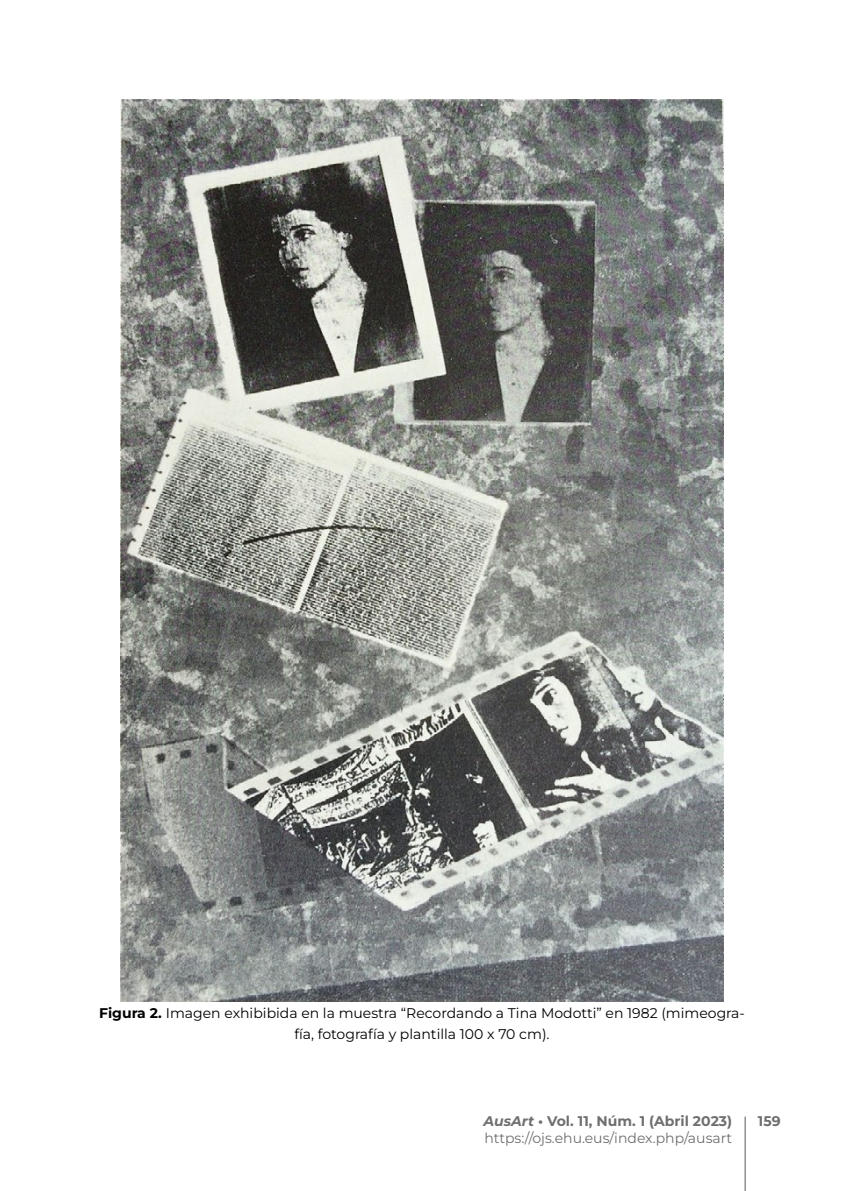
<style>
.page{position:relative;width:844px;height:1191px;background:#fff}
.page>*{position:absolute;margin:0;border:0;box-sizing:border-box;transform-origin:0 0}
.t1{font:14px/21px "Montserrat";color:#000;text-align:center}
.t2{font:14px "Montserrat";color:#706f6f}
.t3{font:700 14px "Montserrat";color:#706f6f}
.s1{font-weight:700}
.s2{font-style:italic}
</style>
<div class="page">
<hr style="left:744px;top:1116px;width:1px;height:75px;background:#575756">
<img style="left:121px;top:99px;width:602px;height:902px">
<p class="t1" style="left:99px;top:1002px;width:647px"><span class="s1">Figura 2.</span> Imagen exhibibida en la muestra “Recordando a Tina Modotti” en 1982 (mimeogra&shy;fía, fotografía y plantilla 100 x 70 cm).</p>
<p class="t3" style="left:483px;top:1112px;width:250px"><span class="s2">AusArt</span> • Vol. 11, Núm. 1 (Abril 2023)</p>
<p class="t3" style="left:757px;top:1112px;width:24px">159</p>
<p class="t2" style="left:484px;top:1128px;width:249px">https://ojs.ehu.eus/index.php/ausart</p>
</div>
